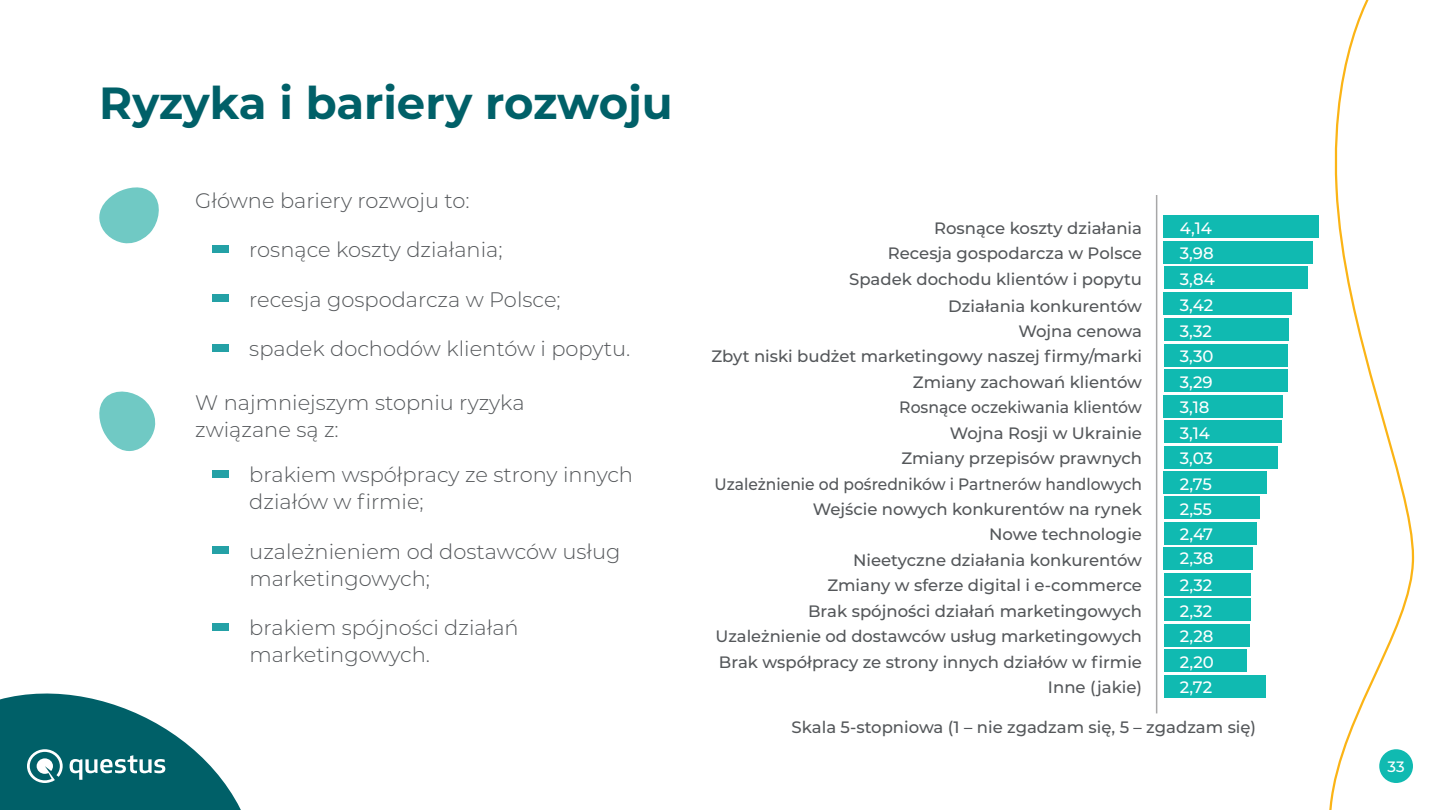
<style>
.page{position:relative;width:1440px;height:810px;background:#fff}
.page>*{position:absolute;margin:0;border:0;box-sizing:border-box;transform-origin:0 0}
.t1{font:700 45px "Montserrat";letter-spacing:-.005em;color:#006068}
.t2{font:300 21px/27px "Montserrat";color:#54575a}
.t3{font:500 16.5px "Montserrat";color:#54575a}
.t4{font:500 16.5px "Montserrat";color:#fff}
.t5{font:500 16.5px "Montserrat";color:#54575a;scale:.94 1}
.t6{font:500 16.5px "Montserrat";color:#54575a;scale:.95 1}
.t7{font:500 15px "Montserrat";color:#fff}
</style>
<div class="page">
<div style="left:212px;top:245px;width:17px;height:8px;background:#24a1a6"></div>
<div style="left:212px;top:295px;width:17px;height:7px;background:#24a1a6"></div>
<div style="left:212px;top:344px;width:17px;height:8px;background:#24a1a6"></div>
<div style="left:212px;top:470px;width:17px;height:8px;background:#24a1a6"></div>
<div style="left:212px;top:547px;width:17px;height:7px;background:#24a1a6"></div>
<div style="left:212px;top:623px;width:17px;height:8px;background:#24a1a6"></div>
<svg style="left:0;top:693px;width:241px;height:117px"></svg>
<svg style="left:99px;top:187px;width:60px;height:57px"></svg>
<svg style="left:1329px;top:0;width:86px;height:810px"></svg>
<hr style="left:1156px;top:195px;width:1px;height:518px;background:#a7a7a8">
<div style="left:1164px;top:216px;width:155px;height:22px;background:#10bab1"></div>
<div style="left:1164px;top:241px;width:149px;height:23px;background:#10bab1"></div>
<div style="left:1164px;top:267px;width:144px;height:22px;background:#10bab1"></div>
<div style="left:1164px;top:292px;width:128px;height:23px;background:#10bab1"></div>
<div style="left:1164px;top:319px;width:124px;height:22px;background:#10bab1"></div>
<div style="left:1164px;top:344px;width:124px;height:23px;background:#10bab1"></div>
<div style="left:1164px;top:370px;width:123px;height:22px;background:#10bab1"></div>
<div style="left:1164px;top:395px;width:119px;height:23px;background:#10bab1"></div>
<div style="left:1164px;top:421px;width:118px;height:22px;background:#10bab1"></div>
<div style="left:1164px;top:446px;width:113px;height:23px;background:#10bab1"></div>
<div style="left:1164px;top:472px;width:103px;height:22px;background:#10bab1"></div>
<div style="left:1164px;top:522px;width:92px;height:23px;background:#10bab1"></div>
<div style="left:1164px;top:573px;width:87px;height:23px;background:#10bab1"></div>
<div style="left:1164px;top:599px;width:87px;height:22px;background:#10bab1"></div>
<div style="left:1164px;top:624px;width:85px;height:23px;background:#10bab1"></div>
<div style="left:1164px;top:650px;width:82px;height:22px;background:#10bab1"></div>
<div style="left:1164px;top:675px;width:102px;height:23px;background:#10bab1"></div>
<div style="left:1164px;top:548px;width:89px;height:22px;background:#10bab1"></div>
<svg style="left:99px;top:391px;width:57px;height:60px"></svg>
<div style="left:1164px;top:497px;width:95px;height:22px;background:#10bab1"></div>
<p class="t1" style="left:99px;top:70px;width:575px">Ryzyka i bariery rozwoju</p>
<p class="t2" style="left:195px;top:186px;width:276px">Główne bariery rozwoju to:</p>
<p class="t2" style="left:249px;top:236px;width:255px">rosnące koszty działania;</p>
<p class="t2" style="left:249px;top:285px;width:313px">recesja gospodarcza w Polsce;</p>
<p class="t2" style="left:249px;top:335px;width:383px">spadek dochodów klientów i popytu.</p>
<p class="t2" style="left:195px;top:389px;width:331px">W najmniejszym stopniu ryzyka związane są z:</p>
<p class="t2" style="left:249px;top:461px;width:385px">brakiem współpracy ze strony innych działów w firmie;</p>
<p class="t2" style="left:249px;top:537px;width:373px">uzależnieniem od dostawców usług marketingowych;</p>
<p class="t2" style="left:249px;top:614px;width:271px">brakiem spójności działań marketingowych.</p>
<p class="t3" style="left:934px;top:216px;width:209px">Rosnące koszty działania</p>
<p class="t3" style="left:888px;top:242px;width:256px">Recesja gospodarcza w Polsce</p>
<p class="t3" style="left:849px;top:267px;width:294px">Spadek dochodu klientów i popytu</p>
<p class="t3" style="left:948px;top:294px;width:195px">Działania konkurentów</p>
<p class="t3" style="left:1018px;top:319px;width:125px">Wojna cenowa</p>
<p class="t3" style="left:711px;top:345px;width:432px">Zbyt niski budżet marketingowy naszej firmy/marki</p>
<p class="t3" style="left:913px;top:370px;width:231px">Zmiany zachowań klientów</p>
<p class="t6" style="left:899px;top:396px;width:257px">Rosnące oczekiwania klientów</p>
<p class="t3" style="left:950px;top:421px;width:194px">Wojna Rosji w Ukrainie</p>
<p class="t3" style="left:901px;top:447px;width:242px">Zmiany przepisów prawnych</p>
<p class="t5" style="left:715px;top:472px;width:456px">Uzależnienie od pośredników i Partnerów handlowych</p>
<p class="t3" style="left:989px;top:523px;width:154px">Nowe technologie</p>
<p class="t3" style="left:853px;top:548px;width:290px">Nieetyczne działania konkurentów</p>
<p class="t3" style="left:827px;top:574px;width:316px">Zmiany w sferze digital i e-commerce</p>
<p class="t3" style="left:808px;top:599px;width:335px">Brak spójności działań marketingowych</p>
<p class="t3" style="left:716px;top:625px;width:428px">Uzależnienie od dostawców usług marketingowych</p>
<p class="t3" style="left:719px;top:650px;width:425px">Brak współpracy ze strony innych działów w firmie</p>
<p class="t4" style="left:1180px;top:216px;width:34px">4,14</p>
<p class="t4" style="left:1180px;top:242px;width:35px">3,98</p>
<p class="t4" style="left:1180px;top:267px;width:37px">3,84</p>
<p class="t4" style="left:1180px;top:294px;width:35px">3,42</p>
<p class="t4" style="left:1180px;top:319px;width:34px">3,32</p>
<p class="t4" style="left:1180px;top:345px;width:35px">3,30</p>
<p class="t4" style="left:1180px;top:370px;width:35px">3,29</p>
<p class="t4" style="left:1180px;top:396px;width:31px">3,18</p>
<p class="t4" style="left:1180px;top:421px;width:32px">3,14</p>
<p class="t4" style="left:1180px;top:447px;width:35px">3,03</p>
<p class="t4" style="left:1180px;top:472px;width:34px">2,75</p>
<p class="t4" style="left:1180px;top:523px;width:35px">2,47</p>
<p class="t4" style="left:1180px;top:574px;width:34px">2,32</p>
<p class="t4" style="left:1180px;top:600px;width:34px">2,32</p>
<p class="t4" style="left:1180px;top:625px;width:35px">2,28</p>
<p class="t4" style="left:1180px;top:651px;width:35px">2,20</p>
<p class="t4" style="left:1180px;top:676px;width:34px">2,72</p>
<p class="t3" style="left:813px;top:498px;width:331px">Wejście nowych konkurentów na rynek</p>
<p class="t4" style="left:1180px;top:498px;width:34px">2,55</p>
<p class="t4" style="left:1180px;top:546px;width:35px">2,38</p>
<p class="t3" style="left:1048px;top:676px;width:96px">Inne (jakie)</p>
<p class="t3" style="left:792px;top:716px;width:466px">Skala 5-stopniowa (1 – nie zgadzam się, 5 – zgadzam się)</p>
<p class="t7" style="left:1388px;top:756px;width:19px">33</p>
</div>
